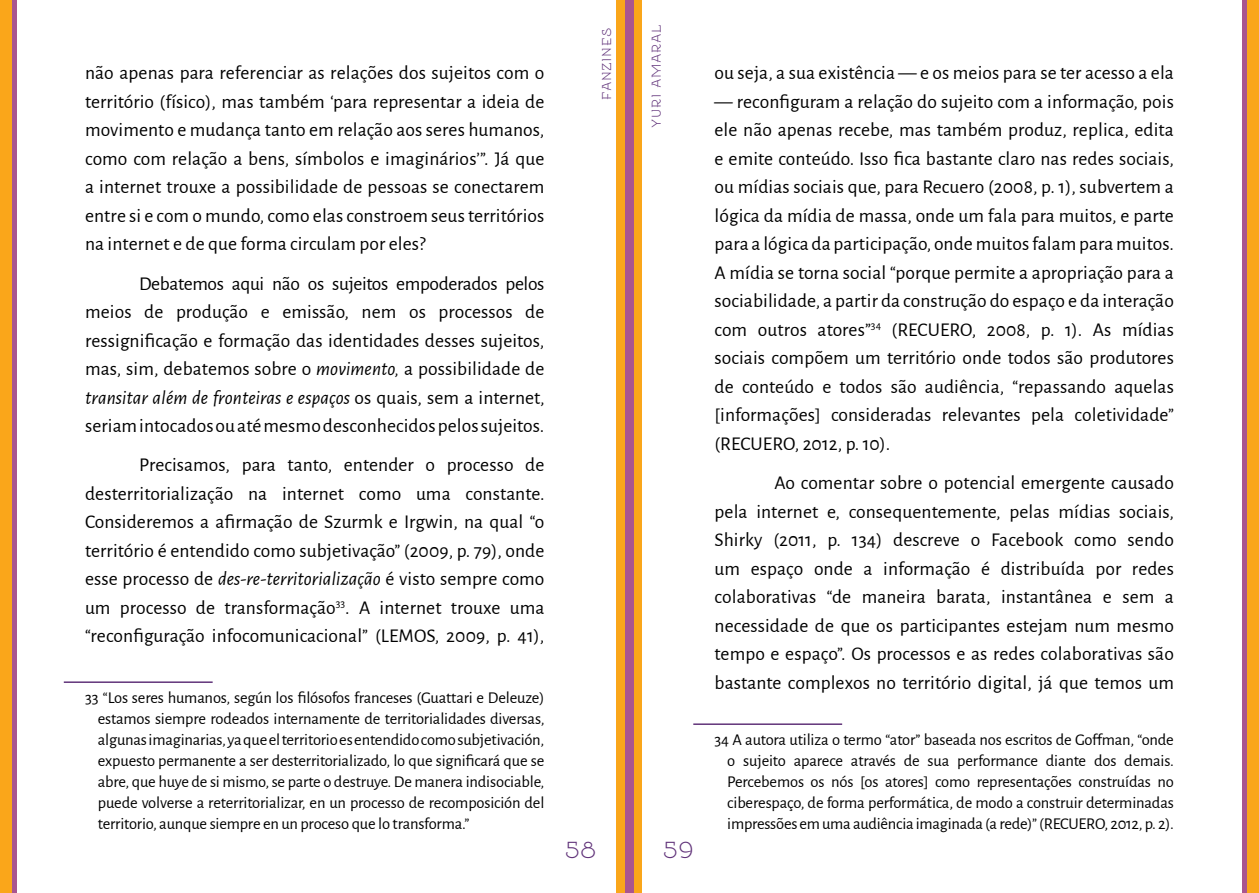
<style>
.page{position:relative;width:1259px;height:893px;background:#fff}
.page>*{position:absolute;margin:0;border:0;box-sizing:border-box;transform-origin:0 0}
.t1{font:27px "Etharnig Sc";color:#603279}
.t2{font:19.5px/28.5px "Alegreya Sans";letter-spacing:.005em;color:#000;text-align:justify}
.t3{font:16.5px/21px "Alegreya Sans";letter-spacing:-.015em;color:#000;text-align:justify}
.t4{font:16.5px "Etharnig Sc";letter-spacing:.03em;color:#603279}
.s1{font-style:italic}
</style>
<div class="page">
<div style="left:0;top:0;width:13px;height:893px;background:#faa61a"></div>
<div style="left:1246px;top:0;width:13px;height:893px;background:#faa61a"></div>
<hr style="left:13px;top:0;width:4px;height:893px;background:#a9558f">
<hr style="left:1242px;top:0;width:4px;height:893px;background:#a9558f">
<div style="left:616px;top:0;width:9px;height:893px;background:#faa61a"></div>
<div style="left:633px;top:0;width:9px;height:893px;background:#faa61a"></div>
<div style="left:625px;top:0;width:8px;height:893px;background:#a9558f"></div>
<hr style="left:64px;top:681px;width:149px;height:2px;background:#603279">
<hr style="left:693px;top:723px;width:149px;height:2px;background:#603279">
<p class="t2" style="left:85px;top:58px;width:461px">não apenas para referenciar as relações dos sujeitos com o território (físico), mas também ‘para representar a ideia de movimento e mudança tanto em relação aos seres humanos, como com relação a bens, símbolos e imaginários’”. Já que a internet trouxe a possibilidade de pessoas se conectarem entre si e com o mundo, como elas constroem seus territórios na internet e de que forma circulam por eles?</p>
<p class="t2" style="left:85px;top:268px;width:461px;text-indent:54px">Debatemos aqui não os sujeitos empoderados pelos meios de produção e emissão, nem os processos de ressignificação e formação das identidades desses sujeitos, mas, sim, debatemos sobre o <span class="s1">movimento,</span> a possibilidade de <span class="s1">transitar além de fronteiras e espaços</span> os quais, sem a internet, seriam intocados ou até mesmo desconhecidos pelos sujeitos.</p>
<p class="t2" style="left:85px;top:450px;width:461px;text-indent:54px">Precisamos, para tanto, entender o processo de desterritorialização na internet como uma constante.<br>Consideremos a afirmação de Szurmk e Irgwin, na qual “o território é entendido como subjetivação” (2009, p. 79), onde esse processo de <span class="s1">des-re-territorialização</span> é visto sempre como um processo de transformação<sup>33</sup>. A internet trouxe uma “reconfiguração infocomunicacional” (LEMOS, 2009, p. 41),</p>
<p class="t3" style="left:98px;top:686px;width:448px;text-indent:-13px">33 “Los seres humanos, según los filósofos franceses (Guattari e Deleuze) estamos siempre rodeados internamente de territorialidades diversas, algunas imaginarias, ya que el territorio es entendido como subjetivación, expuesto permanente a ser desterritorializado, lo que significará que se abre, que huye de si mismo, se parte o destruye. De manera indisociable, puede volverse a reterritorializar, en un processo de recomposición del territorio, aunque siempre en un proceso que lo transforma.”</p>
<p class="t4" style="left:598px;top:100px;width:73px;rotate:-90deg">fanzines</p>
<p class="t4" style="left:647px;top:127px;width:104px;rotate:-90deg">yuri amaral</p>
<h1 class="t1" style="left:564px;top:836px;width:33px">58</h1>
<h1 class="t1" style="left:662px;top:836px;width:33px">59</h1>
<p class="t2" style="left:714px;top:58px;width:461px">ou seja, a sua existência — e os meios para se ter acesso a ela</p>
<p class="t2" style="left:714px;top:86px;width:461px">— reconfiguram a relação do sujeito com a informação, pois ele não apenas recebe, mas também produz, replica, edita e emite conteúdo. Isso fica bastante claro nas redes sociais, ou mídias sociais que, para Recuero (2008, p. 1), subvertem a lógica da mídia de massa, onde um fala para muitos, e parte para a lógica da participação, onde muitos falam para muitos.<br>A mídia se torna social “porque permite a apropriação para a sociabilidade, a partir da construção do espaço e da interação com outros atores”<sup>34</sup> (RECUERO, 2008, p. 1). As mídias sociais compõem um território onde todos são produtores de conteúdo e todos são audiência, “repassando aquelas [informações] consideradas relevantes pela coletividade” (RECUERO, 2012, p. 10).</p>
<p class="t2" style="left:714px;top:467px;width:461px;text-indent:60px">Ao comentar sobre o potencial emergente causado pela internet e, consequentemente, pelas mídias sociais, Shirky (2011, p. 134) descreve o Facebook como sendo um espaço onde a informação é distribuída por redes colaborativas “de maneira barata, instantânea e sem a necessidade de que os participantes estejam num mesmo tempo e espaço”. Os processos e as redes colaborativas são bastante complexos no território digital, já que temos um</p>
<p class="t3" style="left:727px;top:728px;width:448px;text-indent:-13px">34 A autora utiliza o termo “ator” baseada nos escritos de Goffman, “onde o sujeito aparece através de sua performance diante dos demais.<br>Percebemos os nós [os atores] como representações construídas no ciberespaço, de forma performática, de modo a construir determinadas impressões em uma audiência imaginada (a rede)” (RECUERO, 2012, p. 2).</p>
</div>
